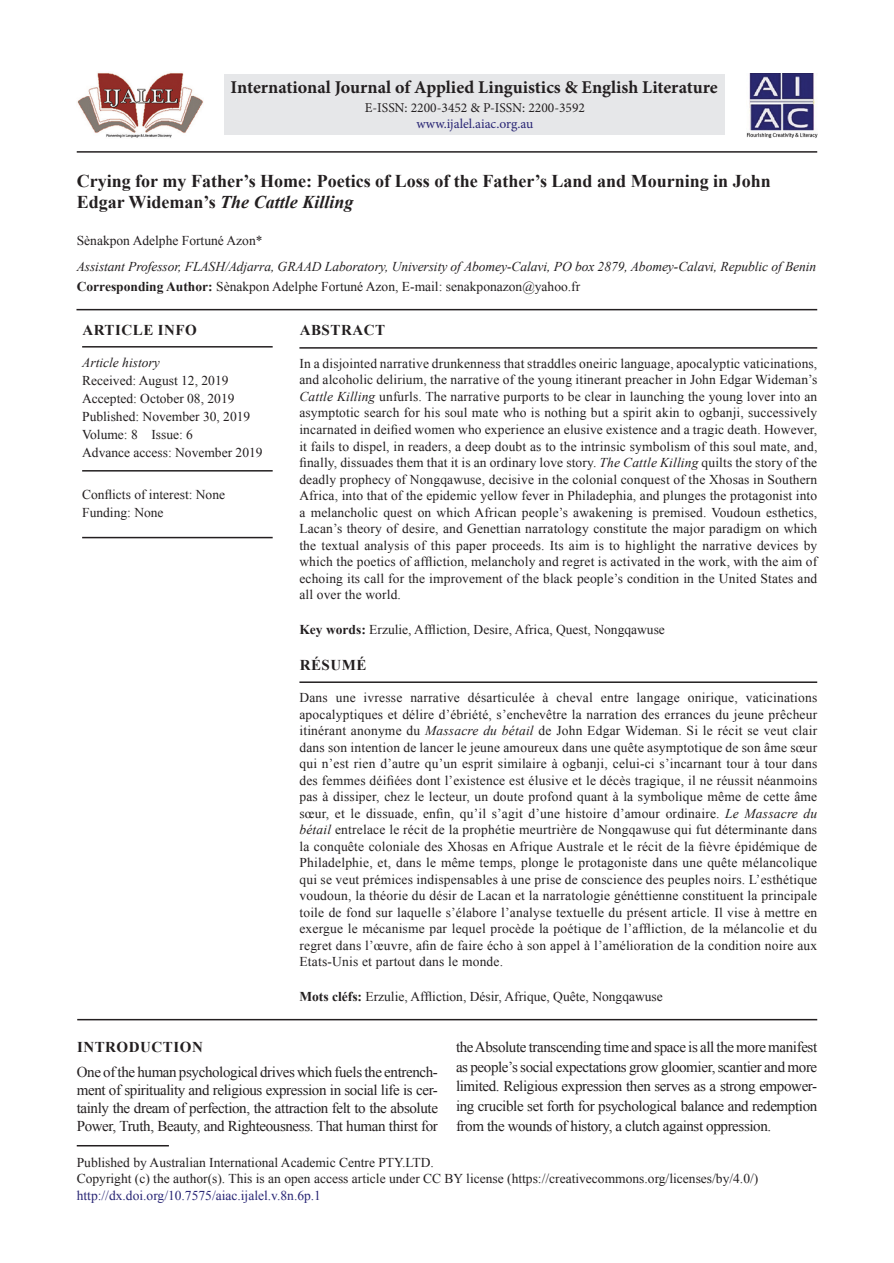
<style>
.page{position:relative;width:894px;height:1263px;background:#fff}
.page>*{position:absolute;margin:0;border:0;box-sizing:border-box;transform-origin:0 0}
.AT{font:700 18px/21px "Times New Roman";color:#231f20}
.J_Name{font:700 18px "Minion Pro";color:#231f20}
.TXFL{font:15px/19.6px "Times New Roman";letter-spacing:-.025em;color:#231f20;text-align:justify}
.ART_INFO{font:700 15px "Times New Roman";letter-spacing:.035em;color:#231f20}
.ABSH{font:700 15px "Times New Roman";letter-spacing:.035em;color:#231f20}
.ABS{font:13.5px/16.5px "Times New Roman";letter-spacing:.01em;color:#231f20;text-align:justify}
.PUB_Details{font:13.5px/16.5px "Times New Roman";color:#231f20}
.HIS{font:13.5px/18px "Times New Roman";color:#231f20}
.KWD{font:13.5px "Times New Roman";color:#231f20}
.AFF{font:italic 13.5px "Times New Roman";letter-spacing:-.005em;color:#231f20}
.ADD{font:13.5px "Times New Roman";color:#231f20}
.HIS_1{font:13.5px/18px "Times New Roman";color:#231f20}
.ISSN_Num{font:13.5px "Minion Pro";color:#231f20}
.AU{font:13.5px "Times New Roman";color:#231f20}
.ISSN_Web{font:13.5px "Minion Pro";color:#282574}
.s1{font-style:italic}
.s2{font-weight:700}
.s3{color:#282574}
</style>
<div class="page">
<hr style="left:77px;top:151px;width:739px;height:2px;background:#231f20">
<hr style="left:76px;top:309px;width:740px;height:1px;background:#231f20">
<hr style="left:299px;top:347px;width:517px;height:2px;background:#231f20">
<hr style="left:299px;top:681px;width:517px;height:2px;background:#231f20">
<hr style="left:77px;top:1019px;width:739px;height:1px;background:#231f20">
<hr style="left:77px;top:1145px;width:92px;height:1px;background:#231f20">
<div style="left:224px;top:74px;width:501px;height:60px;background:#e6e7e9"></div>
<img style="left:746px;top:73px;width:70px;height:65px">
<img style="left:77px;top:73px;width:126px;height:65px">
<hr style="left:82px;top:346px;width:190px;height:1px;background:#231f20">
<hr style="left:82px;top:470px;width:190px;height:1px;background:#231f20">
<hr style="left:82px;top:537px;width:190px;height:1px;background:#231f20">
<p class="J_Name" style="left:230px;top:75px;width:488px">International Journal of Applied Linguistics &amp; English Literature</p>
<p class="ISSN_Num" style="left:364px;top:98px;width:222px">E-ISSN: 2200-3452 &amp; P-ISSN: 2200-3592</p>
<p class="ISSN_Web" style="left:416px;top:115px;width:118px">www.ijalel.aiac.org.au</p>
<p class="AT" style="left:77px;top:170px;width:695px">Crying for my Father’s Home: Poetics of Loss of the Father’s Land and Mourning in John<br>Edgar Wideman’s <span class="s1">The Cattle Killing</span></p>
<p class="AU" style="left:77px;top:231px;width:187px">Sènakpon Adelphe Fortuné Azon*</p>
<p class="AFF" style="left:77px;top:257px;width:740px">Assistant Professor, FLASH/Adjarra, GRAAD Laboratory, University of Abomey-Calavi, PO box 2879, Abomey-Calavi, Republic of Benin</p>
<p class="ADD" style="left:77px;top:277px;width:505px"><span class="s2">Corresponding Author:</span> Sènakpon Adelphe Fortuné Azon, E-mail: senakponazon@yahoo.fr</p>
<p class="ABSH" style="left:299px;top:319px;width:87px">ABSTRACT</p>
<p class="ABS" style="left:299px;top:355px;width:519px">In a disjointed narrative drunkenness that straddles oneiric language, apocalyptic vaticinations, and alcoholic delirium, the narrative of the young itinerant preacher in John Edgar Wideman’s <span class="s1">Cattle Killing</span> unfurls. The narrative purports to be clear in launching the young lover into an asymptotic search for his soul mate who is nothing but a spirit akin to ogbanji, successively incarnated in deified women who experience an elusive existence and a tragic death. However, it fails to dispel, in readers, a deep doubt as to the intrinsic symbolism of this soul mate, and, finally, dissuades them that it is an ordinary love story. <span class="s1">The Cattle Killing</span> quilts the story of the deadly prophecy of Nongqawuse, decisive in the colonial conquest of the Xhosas in Southern Africa, into that of the epidemic yellow fever in Philadephia, and plunges the protagonist into a melancholic quest on which African people’s awakening is premised. Voudoun esthetics, Lacan’s theory of desire, and Genettian narratology constitute the major paradigm on which the textual analysis of this paper proceeds. Its aim is to highlight the narrative devices by which the poetics of affliction, melancholy and regret is activated in the work, with the aim of echoing its call for the improvement of the black people’s condition in the United States and all over the world.</p>
<p class="KWD" style="left:299px;top:619px;width:367px"><span class="s2">Key words:</span> Erzulie, Affliction, Desire, Africa, Quest, Nongqawuse</p>
<p class="ABSH" style="left:299px;top:653px;width:68px">RÉSUMÉ</p>
<p class="ABS" style="left:299px;top:689px;width:519px">Dans une ivresse narrative désarticulée à cheval entre langage onirique, vaticinations apocalyptiques et délire d’ébriété, s’enchevêtre la narration des errances du jeune prêcheur itinérant anonyme du <span class="s1">Massacre du bétail</span> de John Edgar Wideman. Si le récit se veut clair dans son intention de lancer le jeune amoureux dans une quête asymptotique de son âme sœur qui n’est rien d’autre qu’un esprit similaire à ogbanji, celui-ci s’incarnant tour à tour dans des femmes déifiées dont l’existence est élusive et le décès tragique, il ne réussit néanmoins pas à dissiper, chez le lecteur, un doute profond quant à la symbolique même de cette âme sœur, et le dissuade, enfin, qu’il s’agit d’une histoire d’amour ordinaire. <span class="s1">Le Massacre du bétail</span> entrelace le récit de la prophétie meurtrière de Nongqawuse qui fut déterminante dans la conquête coloniale des Xhosas en Afrique Australe et le récit de la fièvre épidémique de Philadelphie, et, dans le même temps, plonge le protagoniste dans une quête mélancolique qui se veut prémices indispensables à une prise de conscience des peuples noirs. L’esthétique voudoun, la théorie du désir de Lacan et la narratologie généttienne constituent la principale toile de fond sur laquelle s’élabore l’analyse textuelle du présent article. Il vise à mettre en exergue le mécanisme par lequel procède la poétique de l’affliction, de la mélancolie et du regret dans l’œuvre, afin de faire écho à son appel à l’amélioration de la condition noire aux Etats-Unis et partout dans le monde.</p>
<p class="KWD" style="left:299px;top:986px;width:365px"><span class="s2">Mots cléfs:</span> Erzulie, Affliction, Désir, Afrique, Quête, Nongqawuse</p>
<h1 class="ART_INFO" style="left:77px;top:1036px;width:127px">INTRODUCTION</h1>
<p class="TXFL" style="left:77px;top:1062px;width:362px;line-height:18px">One of the human psychological drives which fuels the entrench&shy;ment of spirituality and religious expression in social life is cer&shy;tainly the dream of perfection, the attraction felt to the absolute Power, Truth, Beauty, and Righteousness. That human thirst for</p>
<p class="PUB_Details" style="left:77px;top:1153px;width:682px">Published by Australian International Academic Centre PTY.LTD.<br>Copyright (c) the author(s). This is an open access article under CC BY license (https://creativecommons.org/licenses/by/4.0/) <span class="s3">http://dx.doi.org/10.7575/aiac.ijalel.v.8n.6p.1</span></p>
<p class="ART_INFO" style="left:82px;top:319px;width:116px">ARTICLE INFO</p>
<p class="HIS" style="left:82px;top:353px;width:182px"><span class="s1">Article history<br></span>Received: August 12, 2019<br>Accepted: October 08, 2019<br>Published: November 30, 2019<br>Volume: 8 Issue: 6<br>Advance access: November 2019</p>
<p class="HIS_1" style="left:82px;top:484px;width:144px">Conflicts of interest: None<br>Funding: None</p>
<p class="TXFL" style="left:456px;top:1036px;width:362px">the Absolute transcending time and space is all the more manifest as people’s social expectations grow gloomier, scantier and more limited. Religious expression then serves as a strong empower&shy;ing crucible set forth for psychological balance and redemption from the wounds of history, a clutch against oppression.</p>
</div>
